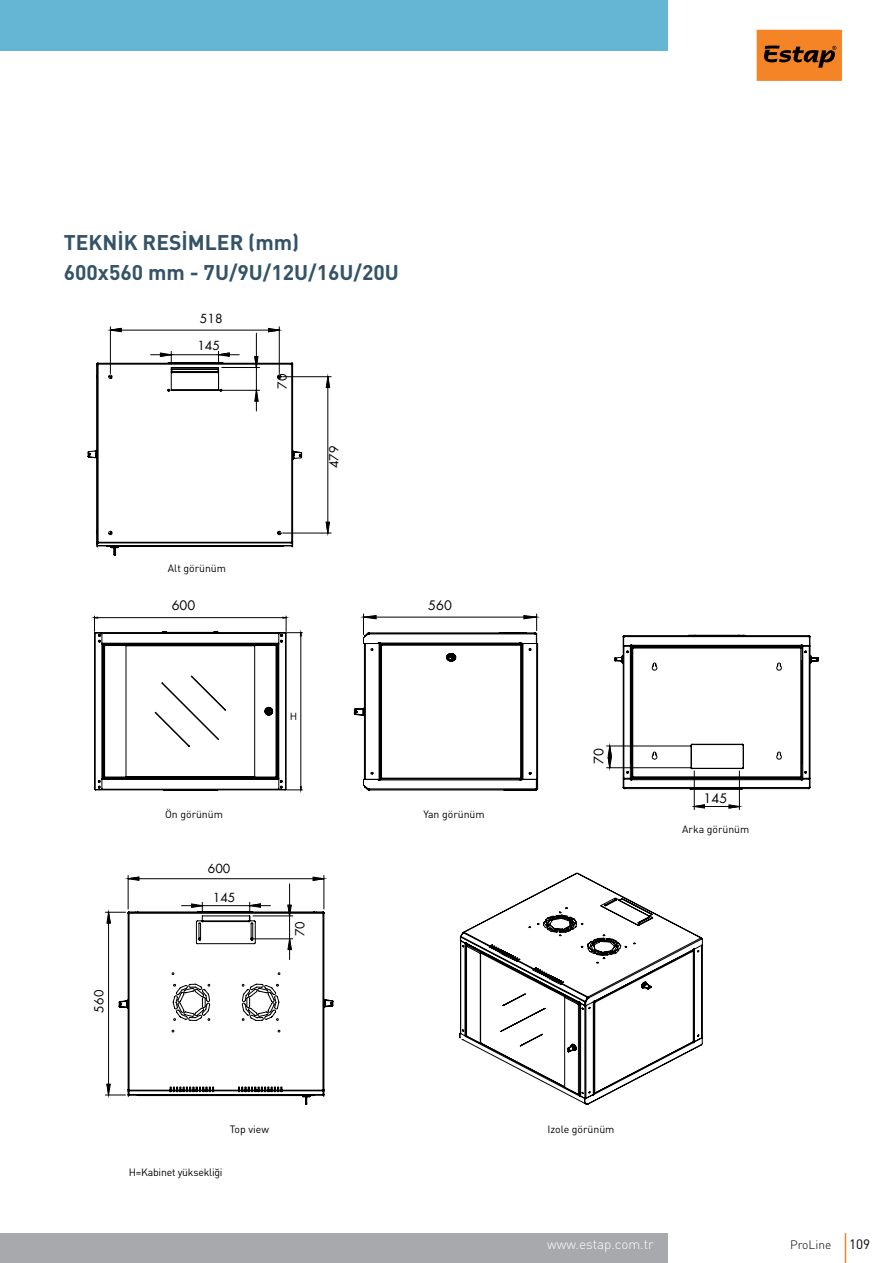
<style>
.page{position:relative;width:893px;height:1263px;background:#fff}
.page>*{position:absolute;margin:0;border:0;box-sizing:border-box;transform-origin:0 0}
.t1{font:700 21px/30px "DIN Pro";color:#345367}
.t2{font:300 13.5px "DIN Pro";color:#fff}
.t3{font:13.5px "DIN Pro";color:#000}
.t4{font:12.75px "Futura";color:#000}
.t5{font:12.3px "Futura";color:#000}
.t6{font:300 12px "DIN Pro";color:#000}
.t7{font:10.5px "DIN Pro";color:#000}
.t8{font:10.5px "DIN Pro";letter-spacing:-.02em;color:#000}
.t9{font:9.6px "Futura";color:#000}
</style>
<div class="page">
<svg style="left:120px;top:329px;width:210px;height:204px"></svg>
<hr style="left:110px;top:327px;width:1px;height:46px;background:#000">
<hr style="left:279px;top:327px;width:1px;height:46px;background:#000">
<hr style="left:328px;top:377px;width:1px;height:156px;background:#000">
<hr style="left:283px;top:533px;width:48px;height:1px;background:#000">
<hr style="left:283px;top:376px;width:48px;height:1px;background:#000">
<hr style="left:256px;top:333px;width:1px;height:34px;background:#000">
<svg style="left:110px;top:328px;width:170px;height:4px"></svg>
<svg style="left:326px;top:522px;width:4px;height:12px"></svg>
<svg style="left:326px;top:376px;width:4px;height:12px"></svg>
<svg style="left:87px;top:351px;width:215px;height:205px"></svg>
<hr style="left:289px;top:884px;width:1px;height:32px;background:#000">
<hr style="left:324px;top:875px;width:1px;height:34px;background:#000">
<hr style="left:128px;top:875px;width:1px;height:34px;background:#000">
<svg style="left:128px;top:876px;width:196px;height:5px"></svg>
<svg style="left:105px;top:902px;width:229px;height:203px"></svg>
<svg style="left:459px;top:872px;width:244px;height:233px"></svg>
<svg style="left:94px;top:616px;width:208px;height:175px"></svg>
<svg style="left:607px;top:634px;width:212px;height:175px"></svg>
<svg style="left:354px;top:614px;width:184px;height:177px"></svg>
<div style="left:757px;top:30px;width:85px;height:51px;background:#f58427"></div>
<svg style="left:764px;top:46px;width:72px;height:22px"></svg>
<div style="left:0;top:1233px;width:668px;height:30px;background:#a7a9ac"></div>
<hr style="left:845px;top:1233px;width:1px;height:30px;background:#f58427">
<div style="left:0;top:0;width:668px;height:51px;background:#65b5d5"></div>
<h1 class="t1" style="left:64px;top:226px;width:337px">TEKNİK RESİMLER (mm)<br>600x560 mm - 7U/9U/12U/16U/20U</h1>
<p class="t5" style="left:200px;top:310px;width:24px">518</p>
<p class="t5" style="left:197px;top:337px;width:24px">145</p>
<p class="t5" style="left:274px;top:389px;width:17px;rotate:-90deg">70</p>
<p class="t5" style="left:325px;top:468px;width:24px;rotate:-90deg">479</p>
<p class="t7" style="left:168px;top:561px;width:60px">Alt görünüm</p>
<p class="t4" style="left:172px;top:597px;width:25px">600</p>
<p class="t4" style="left:428px;top:597px;width:25px">560</p>
<p class="t5" style="left:91px;top:1012px;width:24px;rotate:-90deg">560</p>
<p class="t7" style="left:165px;top:807px;width:59px">Ön görünüm</p>
<p class="t5" style="left:208px;top:860px;width:24px">600</p>
<p class="t5" style="left:213px;top:889px;width:24px">145</p>
<p class="t9" style="left:290px;top:710px;width:8px">H</p>
<p class="t5" style="left:291px;top:936px;width:17px;rotate:-90deg">70</p>
<p class="t7" style="left:423px;top:807px;width:63px">Yan görünüm</p>
<p class="t7" style="left:230px;top:1122px;width:41px">Top view</p>
<p class="t8" style="left:129px;top:1165px;width:95px">H=Kabinet yüksekliği</p>
<p class="t4" style="left:590px;top:764px;width:17px;rotate:-90deg">70</p>
<p class="t4" style="left:704px;top:789px;width:25px">145</p>
<p class="t7" style="left:682px;top:822px;width:69px">Arka görünüm</p>
<p class="t7" style="left:547px;top:1122px;width:69px">Izole görünüm</p>
<p class="t2" style="left:547px;top:1235px;width:108px">www.estap.com.tr</p>
<p class="t6" style="left:790px;top:1237px;width:43px">ProLine</p>
<p class="t3" style="left:849px;top:1235px;width:23px">109</p>
</div>
